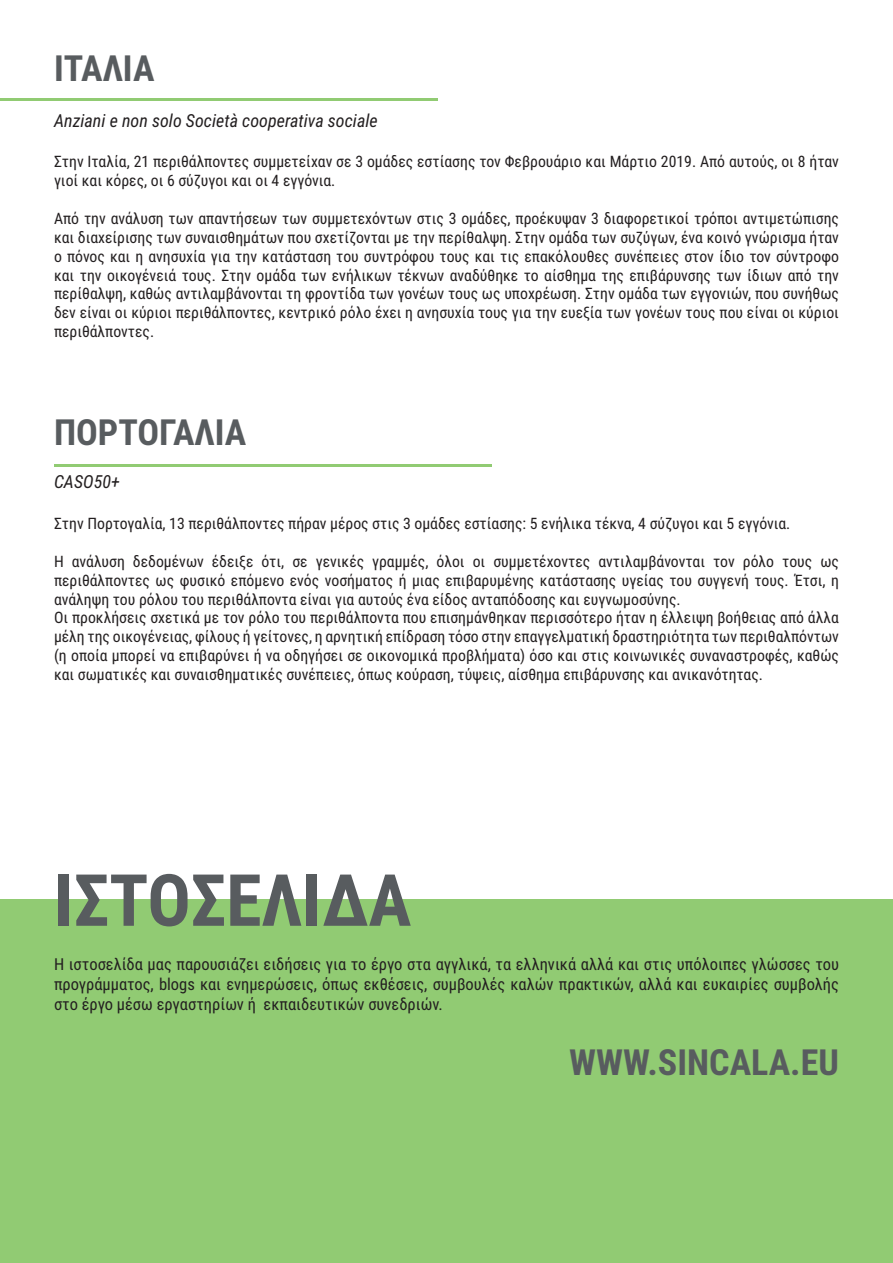
<style>
.page{position:relative;width:893px;height:1263px;background:#fff}
.page>*{position:absolute;margin:0;border:0;box-sizing:border-box;transform-origin:0 0}
.t1{font:700 72px "Roboto Condensed";color:#585c5f}
.t2{font:700 36px "Roboto Condensed";color:#585c5f}
.t3{font:italic 18px "Roboto Condensed";color:#231f20}
.t4{font:16.5px/19.8px "Roboto Condensed";color:#231f20;text-align:justify}
.t5{font:15.75px/18.9px "Roboto Condensed";color:#231f20}
</style>
<div class="page">
<hr style="left:54px;top:464px;width:437px;height:3px;background:#91cb73">
<hr style="left:0;top:98px;width:437px;height:3px;background:#91cb73">
<div style="left:0;top:899px;width:893px;height:364px;background:#91cb73"></div>
<h2 class="t2" style="left:54px;top:43px;width:102px">ΙΤΑΛΙΑ</h2>
<p class="t3" style="left:54px;top:108px;width:325px">Anziani e non solo Società cooperativa sociale</p>
<p class="t5" style="left:54px;top:151px;width:786px">Στην Ιταλία, 21 περιθάλποντες συμμετείχαν σε 3 ομάδες εστίασης τον Φεβρουάριο και Μάρτιο 2019. Από αυτούς, οι 8 ήταν γιοί και κόρες, οι 6 σύζυγοι και οι 4 εγγόνια.</p>
<p class="t5" style="left:54px;top:208px;width:786px;text-align:justify">Από την ανάλυση των απαντήσεων των συμμετεχόντων στις 3 ομάδες, προέκυψαν 3 διαφορετικοί τρόποι αντιμετώπισης και διαχείρισης των συναισθημάτων που σχετίζονται με την περίθαλψη. Στην ομάδα των συζύγων, ένα κοινό γνώρισμα ήταν ο πόνος και η ανησυχία για την κατάσταση του συντρόφου τους και τις επακόλουθες συνέπειες στον ίδιο τον σύντροφο και την οικογένειά τους. Στην ομάδα των ενήλικων τέκνων αναδύθηκε το αίσθημα της επιβάρυνσης των ίδιων από την περίθαλψη, καθώς αντιλαμβάνονται τη φροντίδα των γονέων τους ως υποχρέωση. Στην ομάδα των εγγονιών, που συνήθως δεν είναι οι κύριοι περιθάλποντες, κεντρικό ρόλο έχει η ανησυχία τους για την ευεξία των γονέων τους που είναι οι κύριοι περιθάλποντες.</p>
<h2 class="t2" style="left:54px;top:407px;width:194px">ΠΟΡΤΟΓΑΛΙΑ</h2>
<p class="t3" style="left:54px;top:469px;width:68px">CASO50+</p>
<p class="t5" style="left:54px;top:513px;width:738px">Στην Πορτογαλία, 13 περιθάλποντες πήραν μέρος στις 3 ομάδες εστίασης: 5 ενήλικα τέκνα, 4 σύζυγοι και 5 εγγόνια.</p>
<p class="t5" style="left:54px;top:551px;width:786px">Η ανάλυση δεδομένων έδειξε ότι, σε γενικές γραμμές, όλοι οι συμμετέχοντες αντιλαμβάνονται τον ρόλο τους ως περιθάλποντες ως φυσικό επόμενο ενός νοσήματος ή μιας επιβαρυμένης κατάστασης υγείας του συγγενή τους. Έτσι, η ανάληψη του ρόλου του περιθάλποντα είναι για αυτούς ένα είδος ανταπόδοσης και ευγνωμοσύνης.<br>Οι προκλήσεις σχετικά με τον ρόλο του περιθάλποντα που επισημάνθηκαν περισσότερο ήταν η έλλειψη βοήθειας από άλλα μέλη της οικογένειας, φίλους ή γείτονες, η αρνητική επίδραση τόσο στην επαγγελματική δραστηριότητα των περιθαλπόντων (η οποία μπορεί να επιβαρύνει ή να οδηγήσει σε οικονομικά προβλήματα) όσο και στις κοινωνικές συναναστροφές, καθώς και σωματικές και συναισθηματικές συνέπειες, όπως κούραση, τύψεις, αίσθημα επιβάρυνσης και ανικανότητας.</p>
<h1 class="t1" style="left:54px;top:850px;width:359px">ΙΣΤΟΣΕΛΙΔΑ</h1>
<p class="t4" style="left:54px;top:954px;width:786px">Η ιστοσελίδα μας παρουσιάζει ειδήσεις για το έργο στα αγγλικά, τα ελληνικά αλλά και στις υπόλοιπες γλώσσες του προγράμματος, blogs και ενημερώσεις, όπως εκθέσεις, συμβουλές καλών πρακτικών, αλλά και ευκαιρίες συμβολής στο έργο μέσω εργαστηρίων ή εκπαιδευτικών συνεδριών.</p>
<h2 class="t2" style="left:569px;top:1037px;width:271px">WWW.SINCALA.EU</h2>
</div>
